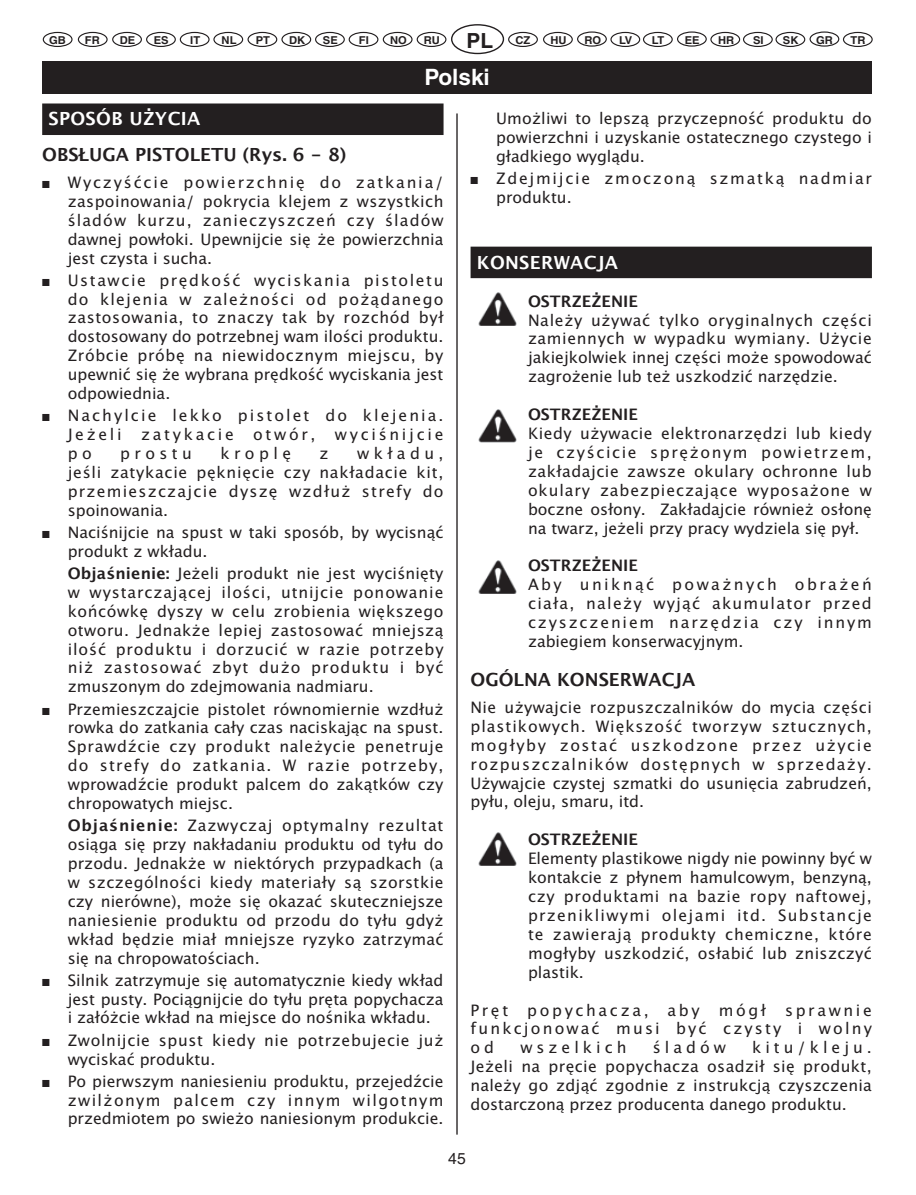
<style>
.page{position:relative;width:916px;height:1195px;background:#fff}
.page>*{position:absolute;margin:0;border:0;box-sizing:border-box;transform-origin:0 0}
.t1{font:700 22.5px "Helvetica";color:#fff}
.t2{font:700 20.93px "Helvetica";color:#231f20}
.t3{font:700 18px "Lucida Grande";color:#231f20}
.t4{font:700 18px "Lucida Grande";letter-spacing:.015em;color:#fff}
.t5{font:15.75px/18.9px "Lucida Grande";color:#231f20;text-align:justify}
.t6{font:15.75px/18.9px "Lucida Grande";letter-spacing:.04em;color:#231f20}
.t7{font:700 15.75px "Lucida Grande";color:#231f20}
.t8{font:15.75px/18.9px "Lucida Grande";letter-spacing:.11em;color:#231f20}
.t9{font:15.75px "Lucida Grande";letter-spacing:.255em;color:#231f20}
.t10{font:15.75px "Helvetica";color:#231f20}
.t11{font:700 10.8px "Helvetica";color:#231f20}
.s1{font-weight:700}
</style>
<div class="page">
<hr style="left:456px;top:113px;width:1px;height:1021px;background:#231f20">
<div style="left:42px;top:61px;width:829px;height:33px;background:#231f20"></div>
<div style="left:451px;top:24px;width:53px;height:30px;border:1px solid #231f20;border-radius:50%"></div>
<div style="left:43px;top:32px;width:29px;height:15px;border:1px solid #231f20;border-radius:50%"></div>
<div style="left:508px;top:32px;width:30px;height:15px;border:1px solid #231f20;border-radius:50%"></div>
<div style="left:543px;top:32px;width:29px;height:15px;border:1px solid #231f20;border-radius:50%"></div>
<div style="left:610px;top:32px;width:30px;height:15px;border:1px solid #231f20;border-radius:50%"></div>
<div style="left:577px;top:31px;width:29px;height:16px;border:1px solid #231f20;border-radius:50%"></div>
<div style="left:642px;top:32px;width:30px;height:15px;border:1px solid #231f20;border-radius:50%"></div>
<div style="left:710px;top:32px;width:30px;height:15px;border:1px solid #231f20;border-radius:50%"></div>
<svg style="left:677px;top:32px;width:29px;height:14px"></svg>
<div style="left:676px;top:31px;width:30px;height:16px;border:1px solid #231f20;border-radius:50%"></div>
<div style="left:742px;top:32px;width:30px;height:15px;border:1px solid #231f20;border-radius:50%"></div>
<div style="left:775px;top:32px;width:30px;height:15px;border:1px solid #231f20;border-radius:50%"></div>
<div style="left:842px;top:32px;width:30px;height:15px;border:1px solid #231f20;border-radius:50%"></div>
<div style="left:809px;top:31px;width:30px;height:16px;border:1px solid #231f20;border-radius:50%"></div>
<div style="left:78px;top:32px;width:30px;height:15px;border:1px solid #231f20;border-radius:50%"></div>
<div style="left:112px;top:32px;width:30px;height:15px;border:1px solid #231f20;border-radius:50%"></div>
<div style="left:146px;top:32px;width:30px;height:15px;border:1px solid #231f20;border-radius:50%"></div>
<div style="left:180px;top:32px;width:29px;height:15px;border:1px solid #231f20;border-radius:50%"></div>
<div style="left:213px;top:32px;width:30px;height:15px;border:1px solid #231f20;border-radius:50%"></div>
<div style="left:247px;top:32px;width:30px;height:15px;border:1px solid #231f20;border-radius:50%"></div>
<div style="left:281px;top:32px;width:30px;height:15px;border:1px solid #231f20;border-radius:50%"></div>
<div style="left:315px;top:32px;width:30px;height:15px;border:1px solid #231f20;border-radius:50%"></div>
<div style="left:348px;top:32px;width:30px;height:15px;border:1px solid #231f20;border-radius:50%"></div>
<div style="left:382px;top:32px;width:30px;height:15px;border:1px solid #231f20;border-radius:50%"></div>
<div style="left:416px;top:32px;width:30px;height:15px;border:1px solid #231f20;border-radius:50%"></div>
<div style="left:42px;top:103px;width:401px;height:32px;background:#231f20"></div>
<div style="left:470px;top:246px;width:401px;height:32px;background:#231f20"></div>
<img style="left:478px;top:292px;width:38px;height:33px">
<img style="left:478px;top:409px;width:38px;height:33px">
<img style="left:478px;top:560px;width:38px;height:33px">
<img style="left:478px;top:832px;width:38px;height:33px">
<p class="t11" style="left:49px;top:36px;width:18px">GB</p>
<p class="t11" style="left:85px;top:36px;width:16px">FR</p>
<p class="t11" style="left:120px;top:36px;width:17px">DE</p>
<p class="t11" style="left:154px;top:36px;width:16px">ES</p>
<p class="t11" style="left:190px;top:36px;width:11px">IT</p>
<p class="t11" style="left:221px;top:36px;width:16px">NL</p>
<p class="t11" style="left:256px;top:36px;width:16px">PT</p>
<p class="t11" style="left:289px;top:36px;width:18px">DK</p>
<p class="t11" style="left:323px;top:36px;width:16px">SE</p>
<p class="t11" style="left:359px;top:36px;width:11px">FI</p>
<p class="t11" style="left:390px;top:36px;width:18px">NO</p>
<p class="t11" style="left:424px;top:36px;width:17px">RU</p>
<h2 class="t2" style="left:466px;top:33px;width:65px">PL <sup>CZ</sup></h2>
<p class="t11" style="left:550px;top:36px;width:18px">HU</p>
<p class="t11" style="left:584px;top:36px;width:18px">RO</p>
<p class="t11" style="left:619px;top:36px;width:15px">LV</p>
<p class="t11" style="left:651px;top:36px;width:14px">LT</p>
<p class="t11" style="left:684px;top:36px;width:16px">EE</p>
<p class="t11" style="left:718px;top:36px;width:18px">HR</p>
<p class="t11" style="left:753px;top:36px;width:12px">SI</p>
<p class="t11" style="left:782px;top:36px;width:17px">SK</p>
<p class="t11" style="left:816px;top:36px;width:18px">GR</p>
<p class="t11" style="left:850px;top:36px;width:16px">TR</p>
<h1 class="t1" style="left:424px;top:69px;width:67px">Polski</h1>
<p class="t4" style="left:49px;top:112px;width:153px">SPOSÓB UŻYCIA</p>
<p class="t3" style="left:42px;top:148px;width:306px">OBSŁUGA PISTOLETU (Rys. 6 - 8)</p>
<p class="t5" style="left:68px;top:174px;width:377px;text-indent:-26px">■ Wyczyśćcie powierzchnię do zatkania/ zaspoinowania/ pokrycia klejem z wszystkich śladów kurzu, zanieczyszczeń czy śladów dawnej powłoki. Upewnijcie się że powierzchnia jest czysta i sucha.</p>
<p class="t5" style="left:68px;top:272px;width:377px;text-indent:-26px">■ Ustawcie prędkość wyciskania pistoletu do klejenia w zależności od pożądanego zastosowania, to znaczy tak by rozchód był dostosowany do potrzebnej wam ilości produktu.<br>Zróbcie próbę na niewidocznym miejscu, by upewnić się że wybrana prędkość wyciskania jest odpowiednia.</p>
<p class="t5" style="left:68px;top:407px;width:377px;text-indent:-26px">■ Nachylcie lekko pistolet do klejenia.<br>Jeżeli zatykacie otwór, wyciśnijcie p o</p>
<p class="t5" style="left:68px;top:445px;width:377px;text-indent:289px">wkładu, jeśli zatykacie pęknięcie czy nakładacie kit, przemieszczajcie dyszę wzdłuż strefy do spoinowania.</p>
<p class="t5" style="left:68px;top:524px;width:377px;text-indent:-26px">■ Naciśnijcie na spust w taki sposób, by wycisnąć produkt z wkładu.</p>
<p class="t5" style="left:68px;top:565px;width:377px"><span class="s1">Objaśnienie:</span> Jeżeli produkt nie jest wyciśnięty w wystarczającej ilości, utnijcie ponowanie końcówkę dyszy w celu zrobienia większego otworu. Jednakże lepiej zastosować mniejszą ilość produktu i dorzucić w razie potrzeby niż zastosować zbyt dużo produktu i być zmuszonym do zdejmowania nadmiaru.</p>
<p class="t5" style="left:68px;top:700px;width:377px;text-indent:-26px">■ Przemieszczajcie pistolet równomiernie wzdłuż rowka do zatkania cały czas naciskając na spust.<br>Sprawdźcie czy produkt należycie penetruje do strefy do zatkania. W razie potrzeby, wprowadźcie produkt palcem do zakątków czy chropowatych miejsc.</p>
<p class="t5" style="left:68px;top:817px;width:377px"><span class="s1">Objaśnienie:</span> Zazwyczaj optymalny rezultat osiąga się przy nakładaniu produktu od tyłu do przodu. Jednakże w niektórych przypadkach (a w szczególności kiedy materiały są szorstkie czy nierówne), może się okazać skuteczniejsze naniesienie produktu od przodu do tyłu gdyż wkład będzie miał mniejsze ryzyko zatrzymać się na chropowatościach.</p>
<p class="t5" style="left:68px;top:971px;width:377px;text-indent:-26px">■ Silnik zatrzymuje się automatycznie kiedy wkład jest pusty. Pociągnijcie do tyłu pręta popychacza i załóżcie wkład na miejsce do nośnika wkładu.</p>
<p class="t6" style="left:68px;top:1031px;width:377px;text-indent:-26px">■ Zwolnijcie spust kiedy nie potrzebujecie już wyciskać produktu.</p>
<p class="t5" style="left:68px;top:1072px;width:377px;text-indent:-26px">■ Po pierwszym naniesieniu produktu, przejedźcie zwilżonym palcem czy innym wilgotnym przedmiotem po swieżo naniesionym produkcie.</p>
<p class="t5" style="left:120px;top:445px;width:73px">prostu</p>
<p class="t5" style="left:220px;top:445px;width:72px">kroplę</p>
<p class="t5" style="left:319px;top:445px;width:11px">z</p>
<p class="t5" style="left:496px;top:110px;width:377px">Umożliwi to lepszą przyczepność produktu do powierzchni i uzyskanie ostatecznego czystego i gładkiego wyglądu.</p>
<p class="t8" style="left:496px;top:170px;width:377px;text-indent:-26px">■ Zdejmijcie zmoczoną szmatką nadmiar produktu.</p>
<p class="t4" style="left:477px;top:255px;width:143px">KONSERWACJA</p>
<p class="t7" style="left:528px;top:294px;width:111px">OSTRZEŻENIE</p>
<p class="t5" style="left:528px;top:311px;width:345px">Należy używać tylko oryginalnych części zamiennych w wypadku wymiany. Użycie jakiejkolwiek innej części może spowodować zagrożenie lub też uszkodzić narzędzie.</p>
<p class="t7" style="left:528px;top:408px;width:111px">OSTRZEŻENIE</p>
<p class="t5" style="left:528px;top:425px;width:345px">Kiedy używacie elektronarzędzi lub kiedy je czyścicie sprężonym powietrzem, zakładajcie zawsze okulary ochronne lub okulary zabezpieczające wyposażone w boczne osłony. Zakładajcie również osłonę na twarz, jeżeli przy pracy wydziela się pył.</p>
<p class="t7" style="left:528px;top:559px;width:111px">OSTRZEŻENIE</p>
<p class="t5" style="left:528px;top:576px;width:345px">Aby uniknąć poważnych obrażeń ciała, należy wyjąć akumulator przed czyszczeniem narzędzia czy innym zabiegiem konserwacyjnym.</p>
<p class="t3" style="left:470px;top:672px;width:226px">OGÓLNA KONSERWACJA</p>
<p class="t5" style="left:470px;top:699px;width:403px">Nie używajcie rozpuszczalników do mycia części plastikowych. Większość tworzyw sztucznych, mogłyby zostać uszkodzone przez użycie rozpuszczalników dostępnych w sprzedaży.<br>Używajcie czystej szmatki do usunięcia zabrudzeń, pyłu, oleju, smaru, itd.</p>
<p class="t7" style="left:528px;top:833px;width:111px">OSTRZEŻENIE</p>
<p class="t5" style="left:528px;top:850px;width:345px">Elementy plastikowe nigdy nie powinny być w kontakcie z płynem hamulcowym, benzyną, czy produktami na bazie ropy naftowej, przenikliwymi olejami itd. Substancje te zawierają produkty chemiczne, które mogłyby uszkodzić, osłabić lub zniszczyć plastik.</p>
<p class="t5" style="left:470px;top:1001px;width:403px">Pręt popychacza, aby mógł sprawnie funkcjonować musi być czysty i wolny o d</p>
<p class="t9" style="left:520px;top:1040px;width:108px">wszelkich</p>
<p class="t5" style="left:652px;top:1039px;width:74px">śladów</p>
<p class="t5" style="left:470px;top:1039px;width:403px;text-indent:281px">kitu/kleju.<br>Jeżeli na pręcie popychacza osadził się produkt, należy go zdjąć zgodnie z instrukcją czyszczenia dostarczoną przez producenta danego produktu.</p>
<p class="t10" style="left:448px;top:1152px;width:19px">45</p>
</div>
